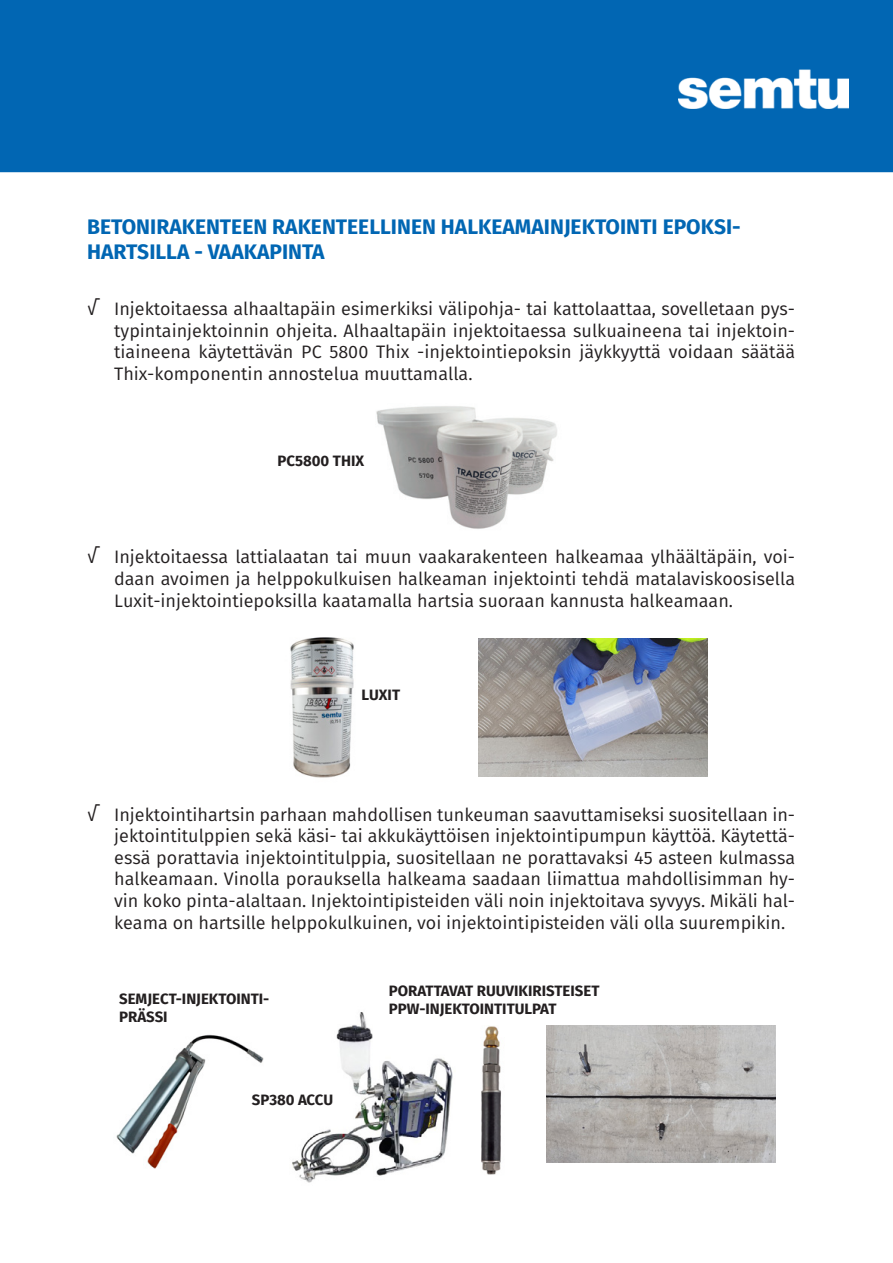
<style>
.page{position:relative;width:893px;height:1263px;background:#fff}
.page>*{position:absolute;margin:0;border:0;box-sizing:border-box;transform-origin:0 0}
.Kappaletyyli_3{font:700 21px "Fira Sans";color:#0166b3}
.t1{font:18px/21.6px "Fira Sans";color:#231f20;text-align:justify}
.t2{font:700 15px/18px "Fira Sans";color:#231f20}
.s1{font-size:19.8px}
</style>
<div class="page">
<div style="left:0;top:0;width:893px;height:172px;background:#0166b3"></div>
<div style="left:527px;top:54px;width:64px;height:70px;background:#0166b3"></div>
<img style="left:376px;top:406px;width:181px;height:123px">
<img style="left:290px;top:637px;width:64px;height:141px">
<img style="left:116px;top:1034px;width:148px;height:135px">
<img style="left:292px;top:1012px;width:161px;height:171px">
<img style="left:481px;top:1026px;width:20px;height:149px">
<img style="left:547px;top:1025px;width:228px;height:138px">
<img style="left:479px;top:639px;width:228px;height:137px">
<img style="left:679px;top:69px;width:170px;height:39px">
<p class="Kappaletyyli_3" style="left:87px;top:212px;width:655px">BETONIRAKENTEEN RAKENTEELLINEN HALKEAMAINJEKTOINTI EPOKSI-</p>
<p class="Kappaletyyli_3" style="left:87px;top:237px;width:239px">HARTSILLA - VAAKAPINTA</p>
<p class="t1" style="left:114px;top:298px;width:682px;text-indent:-27px"><span class="s1">√</span> Injektoitaessa alhaaltapäin esimerkiksi välipohja- tai kattolaattaa, sovelletaan pys&shy;typintainjektoinnin ohjeita. Alhaaltapäin injektoitaessa sulkuaineena tai injektoin&shy;tiaineena käytettävän PC 5800 Thix -injektointiepoksin jäykkyyttä voidaan säätää Thix-komponentin annostelua muuttamalla.</p>
<p class="t2" style="left:277px;top:452px;width:88px">PC5800 THIX</p>
<p class="t1" style="left:114px;top:546px;width:682px;text-indent:-27px"><span class="s1">√</span> Injektoitaessa lattialaatan tai muun vaakarakenteen halkeamaa ylhäältäpäin, voi&shy;daan avoimen ja helppokulkuisen halkeaman injektointi tehdä matalaviskoosisella Luxit-injektointiepoksilla kaatamalla hartsia suoraan kannusta halkeamaan.</p>
<p class="t2" style="left:361px;top:685px;width:40px">LUXIT</p>
<p class="t1" style="left:114px;top:803px;width:682px;text-indent:-27px"><span class="s1">√</span> Injektointihartsin parhaan mahdollisen tunkeuman saavuttamiseksi suositellaan in&shy;jektointitulppien sekä käsi- tai akkukäyttöisen injektointipumpun käyttöä. Käytettä&shy;essä porattavia injektointitulppia, suositellaan ne porattavaksi 45 asteen kulmassa halkeamaan. Vinolla porauksella halkeama saadaan liimattua mahdollisimman hy&shy;vin koko pinta-alaltaan. Injektointipisteiden väli noin injektoitava syvyys. Mikäli hal&shy;keama on hartsille helppokulkuinen, voi injektointipisteiden väli olla suurempikin.</p>
<p class="t2" style="left:119px;top:990px;width:152px">SEMJECT-INJEKTOINTI-<br>PRÄSSI</p>
<p class="t2" style="left:252px;top:1091px;width:83px">SP380 ACCU</p>
<p class="t2" style="left:389px;top:981px;width:212px">PORATTAVAT RUUVIKIRISTEISET<br>PPW-INJEKTOINTITULPAT</p>
</div>
